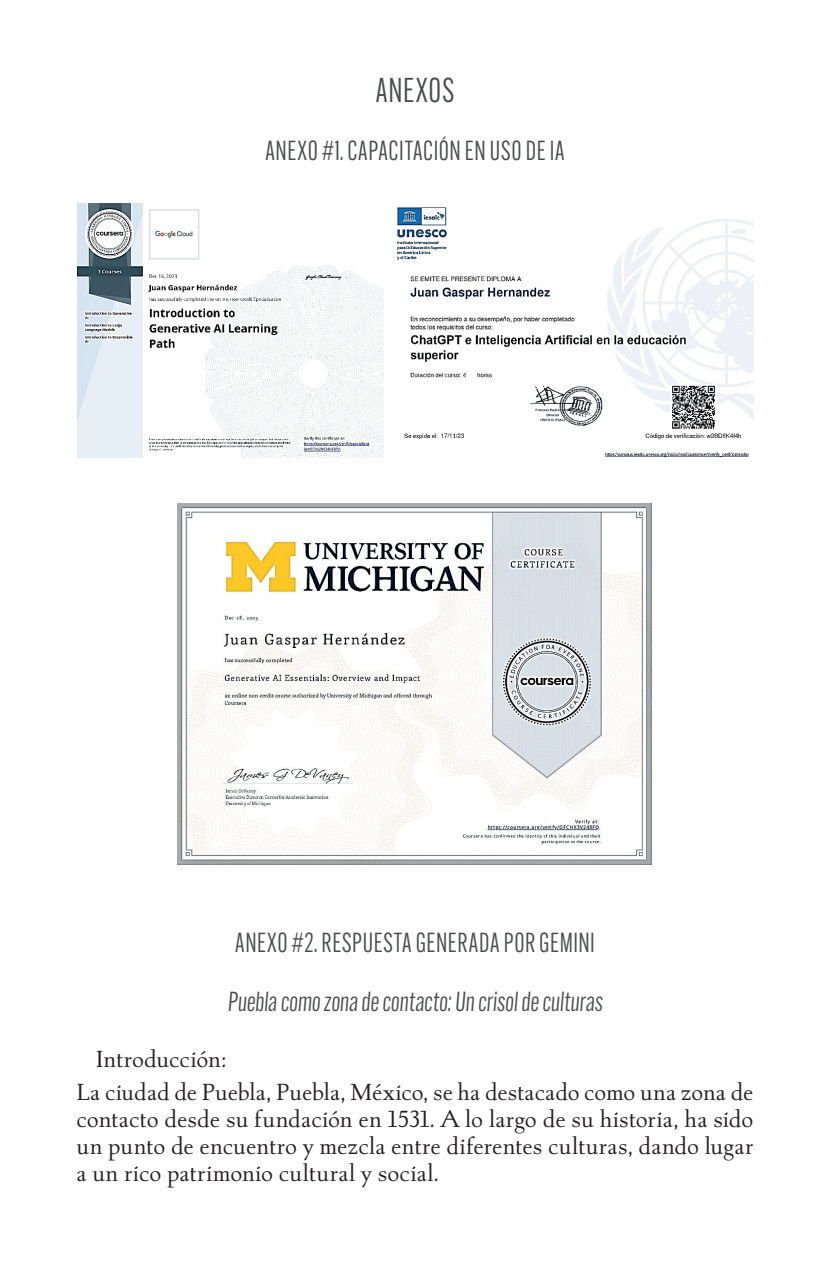
<style>
.page{position:relative;width:830px;height:1276px;background:#fff}
.page>*{position:absolute;margin:0;border:0;box-sizing:border-box;transform-origin:0 0}
.t1{font:33.75px "Alternate Gothic Cond ATF";letter-spacing:.03em;color:#4b4c4d}
.t2{font:27px/58.5px "Alternate Gothic Cond ATF";letter-spacing:.025em;color:#4b4c4d}
.t3{font:24.75px/27px "Albertan Pro";color:#231f20}
</style>
<div class="page">
<img style="left:178px;top:503px;width:474px;height:362px">
<img style="left:77px;top:203px;width:306px;height:255px">
<img style="left:396px;top:207px;width:357px;height:250px">
<h1 class="t1" style="left:375px;top:70px;width:80px">ANEXOS</h1>
<p class="t2" style="left:265px;top:122px;width:300px">ANEXO #1. CAPACITACIÓN EN USO DE IA</p>
<p class="t2" style="left:227px;top:913px;width:379px">ANEXO #2. RESPUESTA GENERADA POR GEMINI<br>Puebla como zona de contacto:Un crisolde culturas</p>
<p class="t3" style="left:77px;top:1042px;width:678px;line-height:33.3px;text-indent:19px">Introducción:<br>La ciudad de Puebla, Puebla, México, se ha destacado como una zona de</p>
<p class="t3" style="left:77px;top:1105px;width:678px;text-align:justify">contacto desde su fundación en 1531. A lo largo de su historia, ha sido un punto de encuentro y mezcla entre diferentes culturas, dando lugar a un rico patrimonio cultural y social.</p>
</div>
